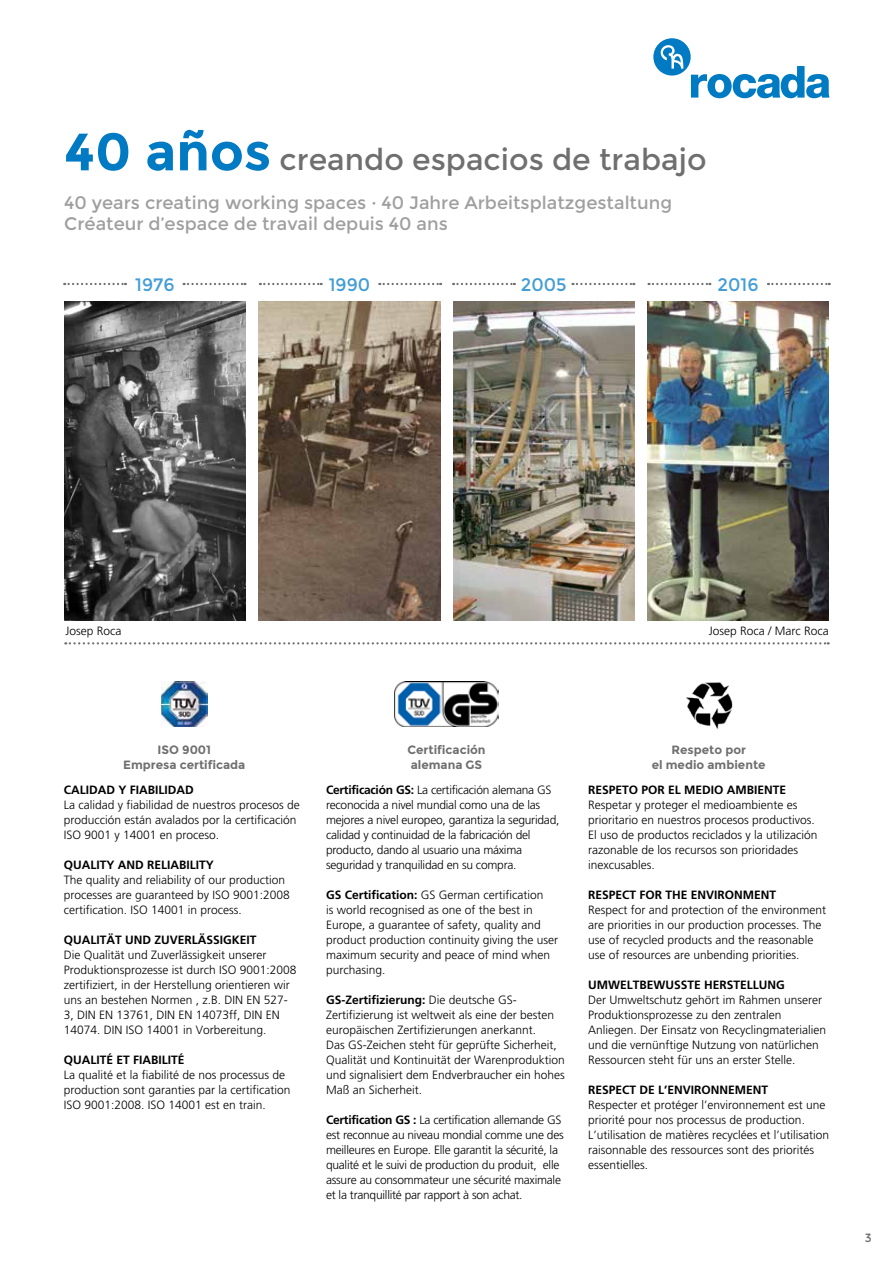
<style>
.page{position:relative;width:893px;height:1263px;background:#fff}
.page>*{position:absolute;margin:0;border:0;box-sizing:border-box;transform-origin:0 0}
.t1{font:30px "Montserrat";color:#706f6f}
.t2{font:18px/21px "Montserrat";color:#9f9f9f}
.t3{font:18px "Montserrat";color:#429dd6}
.t4{font:300 12px/15px "Frutiger";color:#000}
.t5{font:300 12px/15px "Frutiger";letter-spacing:-.02em;color:#000}
.t6{font:700 12px "Frutiger";color:#000}
.t7{font:700 12px/15px "Montserrat";color:#706f6f;text-align:center}
.t8{font:12px "Montserrat";color:#706f6f}
.s1{font-weight:700;font-size:52.5px;color:#007ac2}
.s2{font-weight:700}
</style>
<div class="page">
<img style="left:394px;top:681px;width:105px;height:46px">
<img style="left:686px;top:683px;width:47px;height:46px">
<svg style="left:653px;top:38px;width:177px;height:60px"></svg>
<img style="left:162px;top:681px;width:45px;height:46px">
<img style="left:64px;top:302px;width:182px;height:318px">
<img style="left:259px;top:302px;width:181px;height:318px">
<img style="left:453px;top:302px;width:181px;height:318px">
<img style="left:647px;top:302px;width:182px;height:318px">
<svg style="left:64px;top:283px;width:62px;height:2px"></svg>
<svg style="left:184px;top:283px;width:61px;height:2px"></svg>
<svg style="left:260px;top:283px;width:62px;height:2px"></svg>
<svg style="left:379px;top:283px;width:62px;height:2px"></svg>
<svg style="left:453px;top:283px;width:62px;height:2px"></svg>
<svg style="left:572px;top:283px;width:62px;height:2px"></svg>
<svg style="left:648px;top:283px;width:62px;height:2px"></svg>
<svg style="left:768px;top:283px;width:62px;height:2px"></svg>
<svg style="left:65px;top:642px;width:764px;height:2px"></svg>
<h1 class="t1" style="left:64px;top:142px;width:644px"><span class="s1">40 años</span> creando espacios de trabajo</h1>
<h2 class="t2" style="left:64px;top:192px;width:609px">40 years creating working spaces · 40 Jahre Arbeitsplatzgestaltung<br>Créateur d’espace de travail depuis 40 ans</h2>
<h2 class="t3" style="left:135px;top:274px;width:41px">1976</h2>
<h2 class="t3" style="left:329px;top:274px;width:43px">1990</h2>
<h2 class="t3" style="left:521px;top:274px;width:47px">2005</h2>
<h2 class="t3" style="left:718px;top:274px;width:43px">2016</h2>
<p class="t4" style="left:65px;top:623px;width:58px">Josep Roca</p>
<p class="t4" style="left:709px;top:623px;width:122px">Josep Roca / Marc Roca</p>
<p class="t7" style="left:123px;top:742px;width:124px">ISO 9001<br>Empresa certificada</p>
<p class="t6" style="left:64px;top:783px;width:131px">CALIDAD Y FIABILIDAD</p>
<p class="t4" style="left:64px;top:798px;width:238px">La calidad y fiabilidad de nuestros procesos de producción están avalados por la certificación<br>ISO 9001 y 14001 en proceso.</p>
<p class="t6" style="left:64px;top:858px;width:152px">QUALITY AND RELIABILITY</p>
<p class="t4" style="left:64px;top:873px;width:228px">The quality and reliability of our production processes are guaranteed by ISO 9001:2008 certification. ISO 14001 in process.</p>
<p class="t6" style="left:64px;top:933px;width:194px">QUALITÄT UND ZUVERLÄSSIGKEIT</p>
<p class="t4" style="left:64px;top:948px;width:234px">Die Qualität und Zuverlässigkeit unserer Produktionsprozesse ist durch ISO 9001:2008 zertifiziert, in der Herstellung orientieren wir uns an bestehen Normen , z.B. DIN EN 527- 3, DIN EN 13761, DIN EN 14073ff, DIN EN 14074. DIN ISO 14001 in Vorbereitung.</p>
<p class="t6" style="left:64px;top:1053px;width:122px">QUALITÉ ET FIABILITÉ</p>
<p class="t4" style="left:64px;top:1068px;width:228px">La qualité et la fiabilité de nos processus de production sont garanties par la certification<br>ISO 9001:2008. ISO 14001 est en train.</p>
<p class="t7" style="left:407px;top:742px;width:80px;text-align:left">Certificación alemana GS</p>
<p class="t7" style="left:652px;top:742px;width:115px">Respeto por<br>el medio ambiente</p>
<p class="t6" style="left:588px;top:783px;width:200px">RESPETO POR EL MEDIO AMBIENTE</p>
<p class="t4" style="left:588px;top:798px;width:231px">Respetar y proteger el medioambiente es prioritario en nuestros procesos productivos.<br>El uso de productos reciclados y la utilización razonable de los recursos son prioridades inexcusables.</p>
<p class="t6" style="left:588px;top:888px;width:190px">RESPECT FOR THE ENVIRONMENT</p>
<p class="t4" style="left:588px;top:903px;width:240px">Respect for and protection of the environment are priorities in our production processes. The use of recycled products and the reasonable use of resources are unbending priorities.</p>
<p class="t6" style="left:588px;top:978px;width:198px">UMWELTBEWUSSTE HERSTELLUNG</p>
<p class="t4" style="left:588px;top:993px;width:240px">Der Umweltschutz gehört im Rahmen unserer Produktionsprozesse zu den zentralen Anliegen. Der Einsatz von Recyclingmaterialien und die vernünftige Nutzung von natürlichen Ressourcen steht für uns an erster Stelle.</p>
<p class="t6" style="left:588px;top:1083px;width:182px">RESPECT DE L’ENVIRONNEMENT</p>
<p class="t4" style="left:588px;top:1098px;width:242px">Respecter et protéger l’environnement est une priorité pour nos processus de production.<br>L’utilisation de matières recyclées et l’utilisation raisonnable des ressources sont des priorités essentielles.</p>
<p class="t5" style="left:326px;top:783px;width:235px"><span class="s2">Certificación GS:</span> La certificación alemana GS reconocida a nivel mundial como una de las mejores a nivel europeo, garantiza la seguridad, calidad y continuidad de la fabricación del producto, dando al usuario una máxima seguridad y tranquilidad en su compra.</p>
<p class="t4" style="left:326px;top:888px;width:234px"><span class="s2">GS Certification:</span> GS German certification<br>is world recognised as one of the best in Europe, a guarantee of safety, quality and product production continuity giving the user maximum security and peace of mind when purchasing.</p>
<p class="t4" style="left:326px;top:993px;width:240px"><span class="s2">GS-Zertifizierung:</span> Die deutsche GS-Zertifizierung ist weltweit als eine der besten europäischen Zertifizierungen anerkannt.<br>Das GS-Zeichen steht für geprüfte Sicherheit, Qualität und Kontinuität der Warenproduktion und signalisiert dem Endverbraucher ein hohes Maß an Sicherheit.</p>
<p class="t5" style="left:326px;top:1113px;width:239px"><span class="s2">Certification GS :</span> La certification allemande GS est reconnue au niveau mondial comme une des meilleures en Europe. Elle garantit la sécurité, la qualité et le suivi de production du produit, elle assure au consommateur une sécurité maximale et la tranquillité par rapport à son achat.</p>
<p class="t8" style="left:865px;top:1230px;width:8px">3</p>
</div>
